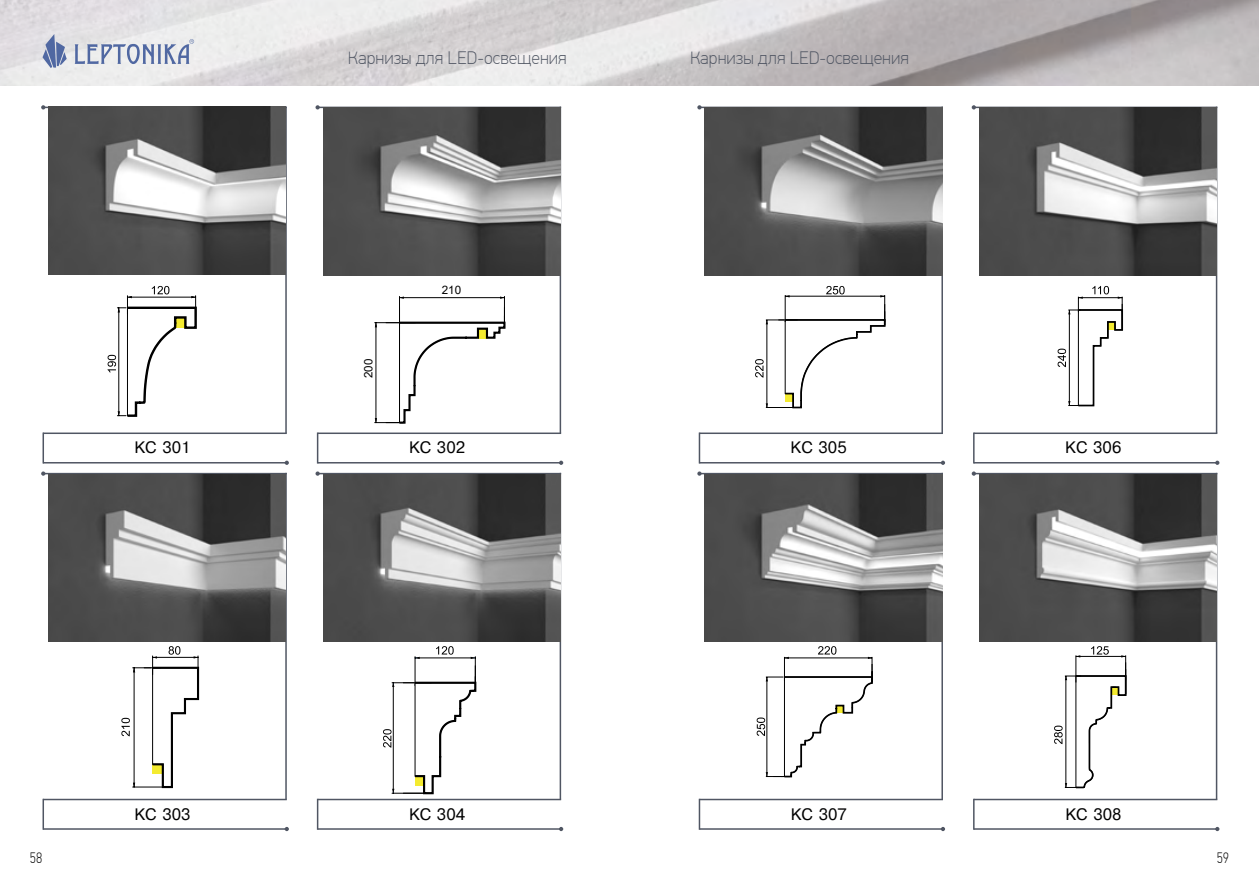
<style>
.page{position:relative;width:1259px;height:893px;background:#fff}
.page>*{position:absolute;margin:0;border:0;box-sizing:border-box;transform-origin:0 0}
.t1{font:100 18px "PF Din Text Pro";color:#505663}
.t2{font:16.5px "HELVETICA";color:#000}
.t3{font:100 15px "PF Din Text Cond Pro";color:#000}
.t4{font:11.7px "Arial";color:#000}
</style>
<div class="page">
<svg style="left:43px;top:34px;width:24px;height:34px"></svg>
<svg style="left:75px;top:39px;width:119px;height:25px;background:#bec5d6"></svg>
<hr style="left:699px;top:462px;width:244px;height:1px;background:#505663">
<hr style="left:699px;top:432px;width:244px;height:2px;background:#505663">
<hr style="left:699px;top:107px;width:244px;height:1px;background:#505663">
<hr style="left:941px;top:107px;width:2px;height:326px;background:#505663">
<hr style="left:698px;top:432px;width:2px;height:31px;background:#505663">
<svg style="left:941px;top:461px;width:4px;height:4px"></svg>
<svg style="left:697px;top:105px;width:4px;height:4px"></svg>
<hr style="left:699px;top:828px;width:244px;height:2px;background:#505663">
<hr style="left:699px;top:799px;width:244px;height:1px;background:#505663">
<hr style="left:699px;top:473px;width:244px;height:1px;background:#505663">
<hr style="left:941px;top:473px;width:2px;height:326px;background:#505663">
<hr style="left:698px;top:799px;width:2px;height:31px;background:#505663">
<svg style="left:941px;top:827px;width:4px;height:4px"></svg>
<svg style="left:697px;top:471px;width:4px;height:5px"></svg>
<hr style="left:974px;top:828px;width:243px;height:2px;background:#505663">
<hr style="left:974px;top:799px;width:243px;height:1px;background:#505663">
<hr style="left:974px;top:473px;width:243px;height:1px;background:#505663">
<hr style="left:1215px;top:473px;width:2px;height:326px;background:#505663">
<hr style="left:973px;top:799px;width:1px;height:31px;background:#505663">
<svg style="left:1215px;top:827px;width:4px;height:4px"></svg>
<svg style="left:971px;top:471px;width:5px;height:5px"></svg>
<hr style="left:974px;top:462px;width:243px;height:1px;background:#505663">
<hr style="left:974px;top:432px;width:243px;height:2px;background:#505663">
<hr style="left:974px;top:107px;width:243px;height:1px;background:#505663">
<hr style="left:1215px;top:107px;width:2px;height:326px;background:#505663">
<hr style="left:973px;top:432px;width:1px;height:31px;background:#505663">
<svg style="left:1215px;top:461px;width:4px;height:4px"></svg>
<svg style="left:971px;top:105px;width:5px;height:4px"></svg>
<img style="left:704px;top:108px;width:238px;height:167px">
<img style="left:704px;top:474px;width:238px;height:168px">
<img style="left:979px;top:108px;width:237px;height:167px">
<img style="left:979px;top:474px;width:237px;height:168px">
<hr style="left:766px;top:407px;width:30px;height:1px;background:#000">
<hr style="left:766px;top:320px;width:31px;height:1px;background:#000">
<hr style="left:766px;top:320px;width:1px;height:87px;background:#000">
<svg style="left:755px;top:359px;width:8px;height:19px"></svg>
<svg style="left:778px;top:286px;width:108px;height:123px"></svg>
<svg style="left:1057px;top:286px;width:66px;height:121px"></svg>
<svg style="left:1054px;top:646px;width:73px;height:143px"></svg>
<svg style="left:756px;top:646px;width:117px;height:132px"></svg>
<hr style="left:43px;top:462px;width:244px;height:1px;background:#505663">
<hr style="left:43px;top:432px;width:244px;height:2px;background:#505663">
<hr style="left:43px;top:107px;width:244px;height:1px;background:#505663">
<hr style="left:285px;top:107px;width:2px;height:326px;background:#505663">
<hr style="left:43px;top:432px;width:1px;height:31px;background:#505663">
<svg style="left:285px;top:461px;width:4px;height:4px"></svg>
<svg style="left:41px;top:105px;width:4px;height:4px"></svg>
<hr style="left:43px;top:828px;width:244px;height:2px;background:#505663">
<hr style="left:43px;top:799px;width:244px;height:1px;background:#505663">
<hr style="left:43px;top:473px;width:244px;height:1px;background:#505663">
<hr style="left:285px;top:473px;width:2px;height:326px;background:#505663">
<hr style="left:43px;top:799px;width:1px;height:31px;background:#505663">
<svg style="left:285px;top:827px;width:4px;height:4px"></svg>
<svg style="left:41px;top:471px;width:4px;height:5px"></svg>
<hr style="left:318px;top:828px;width:243px;height:2px;background:#505663">
<hr style="left:318px;top:799px;width:243px;height:1px;background:#505663">
<hr style="left:318px;top:473px;width:243px;height:1px;background:#505663">
<hr style="left:559px;top:473px;width:2px;height:326px;background:#505663">
<hr style="left:317px;top:799px;width:1px;height:31px;background:#505663">
<svg style="left:559px;top:827px;width:4px;height:4px"></svg>
<svg style="left:315px;top:471px;width:5px;height:5px"></svg>
<hr style="left:318px;top:462px;width:243px;height:1px;background:#505663">
<hr style="left:318px;top:432px;width:243px;height:2px;background:#505663">
<hr style="left:318px;top:107px;width:243px;height:1px;background:#505663">
<hr style="left:559px;top:107px;width:2px;height:326px;background:#505663">
<hr style="left:317px;top:432px;width:1px;height:31px;background:#505663">
<svg style="left:559px;top:461px;width:4px;height:4px"></svg>
<svg style="left:315px;top:105px;width:5px;height:4px"></svg>
<img style="left:49px;top:107px;width:237px;height:167px">
<img style="left:49px;top:474px;width:237px;height:168px">
<img style="left:323px;top:108px;width:237px;height:167px">
<img style="left:323px;top:474px;width:237px;height:168px">
<svg style="left:108px;top:286px;width:89px;height:131px"></svg>
<svg style="left:375px;top:296px;width:131px;height:128px"></svg>
<hr style="left:392px;top:793px;width:35px;height:1px;background:#000">
<hr style="left:392px;top:682px;width:39px;height:1px;background:#000">
<hr style="left:393px;top:683px;width:1px;height:110px;background:#000">
<svg style="left:383px;top:729px;width:8px;height:19px"></svg>
<svg style="left:403px;top:646px;width:74px;height:149px"></svg>
<svg style="left:121px;top:646px;width:79px;height:143px"></svg>
<p class="t1" style="left:348px;top:47px;width:220px">Карнизы для LED-освещения</p>
<p class="t1" style="left:690px;top:47px;width:220px">Карнизы для LED-освещения</p>
<p class="t2" style="left:134px;top:438px;width:58px">KC 301</p>
<p class="t2" style="left:134px;top:805px;width:58px">KC 303</p>
<p class="t4" style="left:360px;top:378px;width:21px;rotate:-90deg">200</p>
<p class="t4" style="left:442px;top:282px;width:21px">210</p>
<p class="t2" style="left:409px;top:438px;width:58px">KC 302</p>
<p class="t2" style="left:409px;top:805px;width:58px">KC 304</p>
<p class="t2" style="left:790px;top:438px;width:58px">KC 305</p>
<p class="t2" style="left:791px;top:805px;width:58px">KC 307</p>
<p class="t2" style="left:1065px;top:438px;width:58px">KC 306</p>
<p class="t2" style="left:1065px;top:805px;width:58px">KC 308</p>
<p class="t3" style="left:30px;top:849px;width:14px">58</p>
<p class="t3" style="left:1216px;top:849px;width:14px">59</p>
</div>
